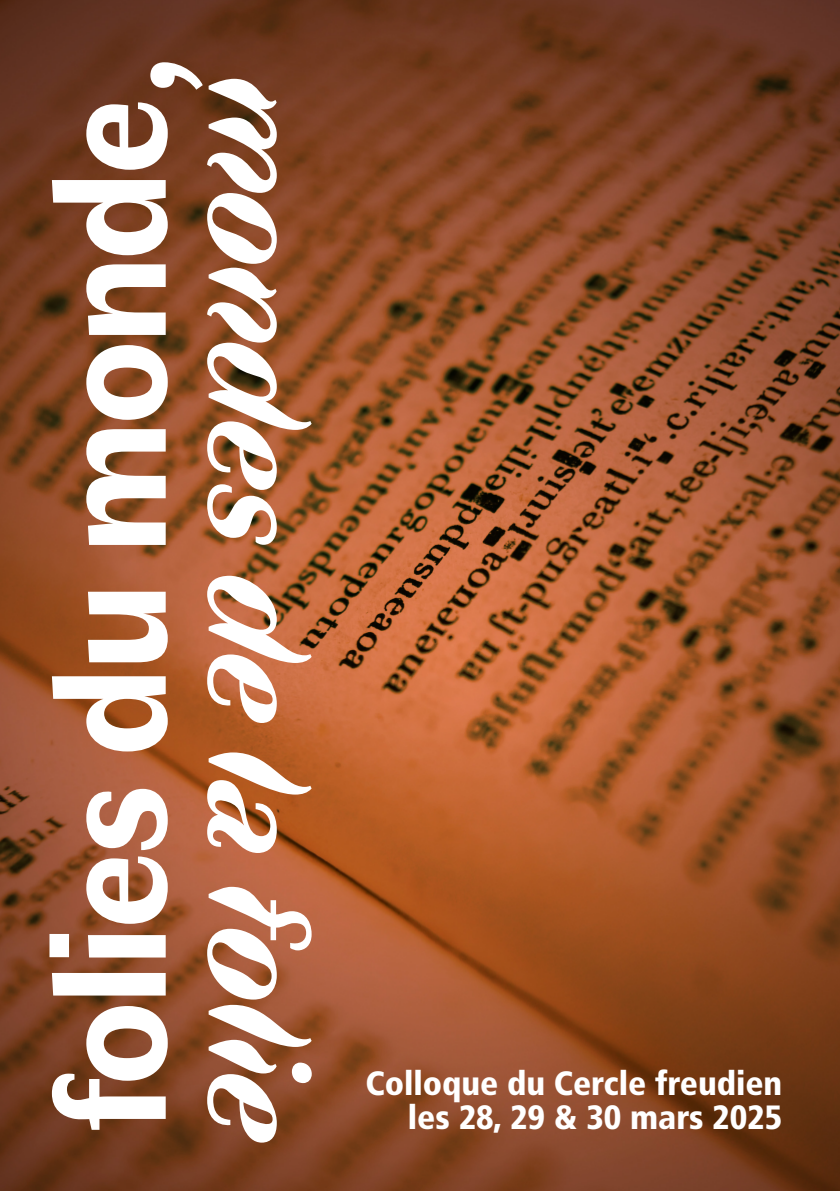
<style>
.page{position:relative;width:840px;height:1191px;background:#fff}
.page>*{position:absolute;margin:0;border:0;box-sizing:border-box;transform-origin:0 0}
.t1{font:700 165.6px "Faune Text";color:#fff}
.t2{font:700 160px "Faune Text";letter-spacing:-.03em;color:#fff}
.t3{font:italic 700 145px "Faune Display";letter-spacing:-.04em;color:#fff}
.t4{font:900 condensed 33.6px "Frutiger LT Com";color:#fff}
</style>
<div class="page">
<img style="left:0;top:0;width:839px;height:1191px">
<h1 class="t1" style="left:-6px;top:99px;width:48px;rotate:-90deg">,</h1>
<h3 class="t3" style="left:365px;top:80px;width:1070px;rotate:90deg">mondes de la folie</h3>
<h2 class="t2" style="left:-7px;top:1131px;width:1035px;rotate:-90deg">folies du monde</h2>
<p class="t4" style="left:365px;top:1069px;width:418px">Colloque du Cercle freudien</p>
<p class="t4" style="left:407px;top:1103px;width:375px">les 28, 29 &amp; 30 mars 2025</p>
</div>
